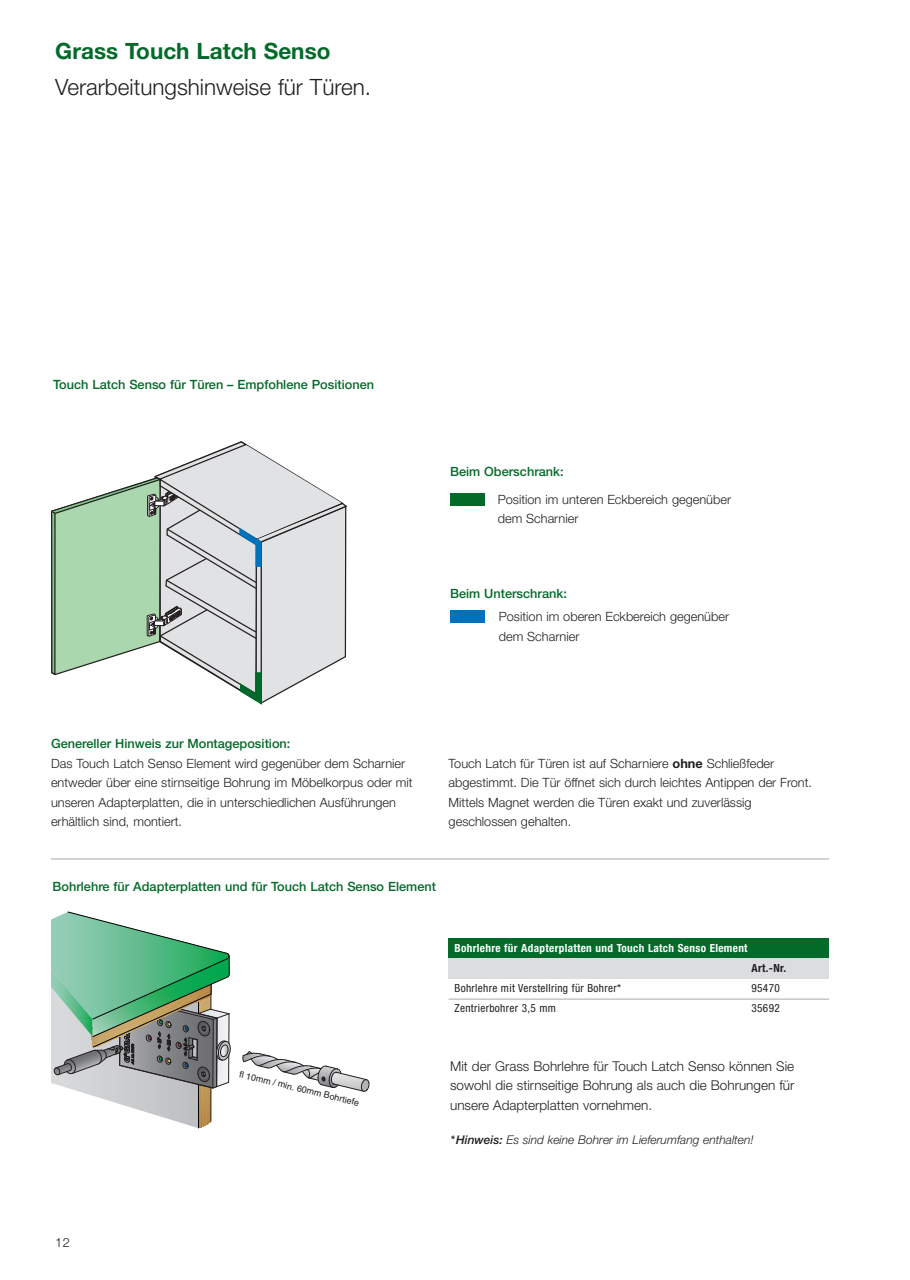
<style>
.page{position:relative;width:910px;height:1280px;background:#fff}
.page>*{position:absolute;margin:0;border:0;box-sizing:border-box;transform-origin:0 0}
.t1{font:300 22.5px "Helvetica Neue";color:#231f20}
.t2{font:700 22.5px "Helvetica Neue";color:#046a29}
.t3{font:300 13.5px/19.5px "Helvetica Neue";color:#231f20;text-align:justify}
.t4{font:300 12.75px/19.5px "Helvetica Neue";color:#231f20}
.t5{font:500 12.75px "Helvetica Neue";color:#046a29}
.t6{font:italic 300 12px "Helvetica Neue";color:#231f20}
.t7{font:condensed 11.25px "Helvetica Neue";letter-spacing:.03em;color:#231f20}
.t8{font:700 condensed 11.25px "Helvetica Neue";letter-spacing:.03em;color:#fff}
.t9{font:700 condensed 11.25px "Helvetica Neue";color:#231f20}
.t10{font:9px "Helvetica";color:#231f20}
.s1{font-weight:700}
.s2{font-weight:500}
</style>
<div class="page">
<hr style="left:51px;top:859px;width:778px;height:1px;background:#a8a9ad">
<svg style="left:51px;top:441px;width:296px;height:264px"></svg>
<div style="left:451px;top:493px;width:34px;height:13px;background:#046a29"></div>
<div style="left:451px;top:610px;width:34px;height:13px;background:#0072bc"></div>
<svg style="left:242px;top:1051px;width:128px;height:41px"></svg>
<svg style="left:51px;top:911px;width:180px;height:217px"></svg>
<div style="left:449px;top:938px;width:380px;height:20px;background:#046a29"></div>
<div style="left:449px;top:958px;width:380px;height:21px;background:#dcdddf"></div>
<hr style="left:449px;top:999px;width:380px;height:1px;background:#a8a9ad">
<h1 class="t2" style="left:55px;top:43px;width:277px">Grass Touch Latch Senso</h1>
<h1 class="t1" style="left:55px;top:79px;width:317px">Verarbeitungshinweise für Türen.</h1>
<p class="t5" style="left:53px;top:380px;width:323px">Touch Latch Senso für Türen – Empfohlene Positionen</p>
<p class="t5" style="left:450px;top:467px;width:115px">Beim Oberschrank:</p>
<p class="t4" style="left:498px;top:491px;width:235px">Position im unteren Eckbereich gegenüber dem Scharnier</p>
<p class="t5" style="left:450px;top:588px;width:118px">Beim Unterschrank:</p>
<p class="t4" style="left:499px;top:608px;width:232px">Position im oberen Eckbereich gegenüber dem Scharnier</p>
<p class="t5" style="left:51px;top:739px;width:241px">Genereller Hinweis zur Montageposition:</p>
<p class="t4" style="left:51px;top:754px;width:363px">Das Touch Latch Senso Element wird gegenüber dem Scharnier entweder über eine stirnseitige Bohrung im Möbelkorpus oder mit unseren Adapterplatten, die in unterschiedlichen Ausführungen erhältlich sind, montiert.</p>
<p class="t4" style="left:449px;top:754px;width:365px">Touch Latch für Türen ist auf Scharniere <span class="s1">ohne</span> Schließfeder abgestimmt. Die Tür öffnet sich durch leichtes Antippen der Front.<br>Mittels Magnet werden die Türen exakt und zuverlässig geschlossen gehalten.</p>
<p class="t5" style="left:53px;top:882px;width:385px">Bohrlehre für Adapterplatten und für Touch Latch Senso Element</p>
<p class="t10" style="left:240px;top:1070px;width:124px;rotate:14deg">fl 10mm / min. 60mm Bohrtiefe</p>
<p class="t8" style="left:455px;top:944px;width:295px">Bohrlehre für Adapterplatten und Touch Latch Senso Element</p>
<p class="t9" style="left:751px;top:964px;width:36px">Art.-Nr.</p>
<p class="t7" style="left:455px;top:984px;width:168px">Bohrlehre mit Verstellring für Bohrer*</p>
<p class="t7" style="left:751px;top:984px;width:30px">95470</p>
<p class="t7" style="left:455px;top:1004px;width:103px">Zentrierbohrer 3,5 mm</p>
<p class="t7" style="left:751px;top:1004px;width:30px">35692</p>
<p class="t3" style="left:450px;top:1057px;width:346px">Mit der Grass Bohrlehre für Touch Latch Senso können Sie sowohl die stirnseitige Bohrung als auch die Bohrungen für unsere Adapterplatten vornehmen.</p>
<p class="t6" style="left:450px;top:1135px;width:305px"><span class="s2">*Hinweis:</span> Es sind keine Bohrer im Lieferumfang enthalten!</p>
<p class="t4" style="left:55px;top:1233px;width:16px">12</p>
</div>
